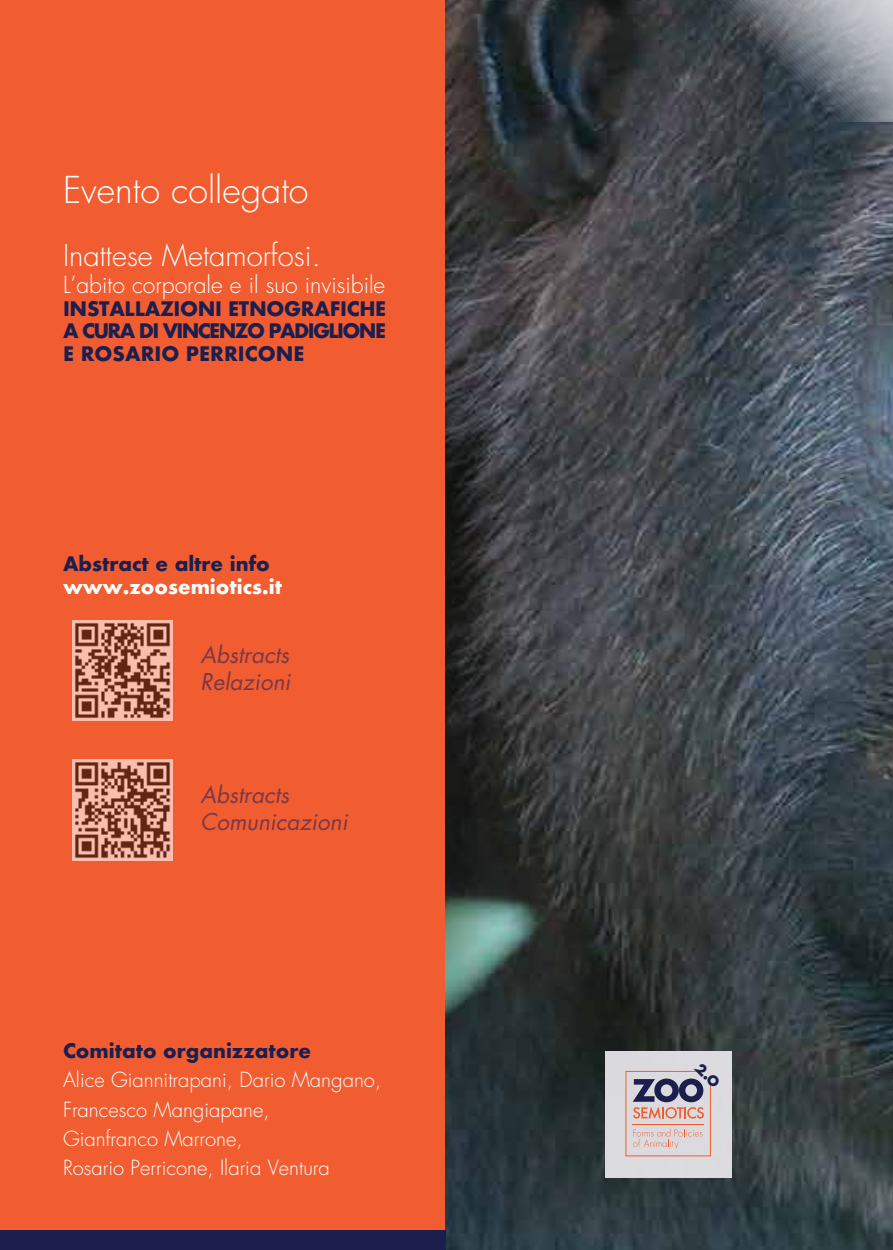
<style>
.page{position:relative;width:893px;height:1250px;background:#fff}
.page>*{position:absolute;margin:0;border:0;box-sizing:border-box;transform-origin:0 0}
.t1{font:300 36px "Futura LT";color:#fff}
.t2{font:300 29.25px "Futura LT";color:#fff}
.t3{font:300 22.95px "Futura LT";color:#fff}
.t4{font:italic 22.5px/27px "Futura LT";color:#793847}
.t5{font:300 20.25px/29.2px "Futura LT";color:#fff}
.t6{font:700 19.35px/22.5px "Futura";color:#1c1f4e;text-align:justify}
.t7{font:700 19.35px "Futura";color:#fff}
</style>
<div class="page">
<img style="left:571px;top:0;width:322px;height:1249px">
<svg style="left:445px;top:0;width:126px;height:1249px;background:#34393c"></svg>
<div style="left:0;top:0;width:445px;height:1249px;background:#f15d31"></div>
<svg style="left:665px;top:0;width:228px;height:121px;background:#5d636a"></svg>
<div style="left:605px;top:1050px;width:126px;height:127px;background:#dbdadf"></div>
<div style="left:0;top:1230px;width:445px;height:19px;background:#1c1f4e"></div>
<img style="left:72px;top:620px;width:101px;height:100px">
<img style="left:72px;top:759px;width:101px;height:101px">
<svg style="left:626px;top:1070px;width:85px;height:85px"></svg>
<h1 class="t1" style="left:63px;top:168px;width:247px">Evento collegato</h1>
<h2 class="t2" style="left:63px;top:238px;width:259px">Inattese Metamorfosi.</h2>
<p class="t3" style="left:63px;top:271px;width:324px">L’abito corporale e il suo invisibile</p>
<p class="t6" style="left:63px;top:297px;width:325px">INSTALLAZIONI ETNOGRAFICHE A CURA DI VINCENZO PADIGLIONE E ROSARIO PERRICONE</p>
<p class="t6" style="left:63px;top:552px;width:208px">Abstract e altre info</p>
<p class="t7" style="left:63px;top:573px;width:220px">www.zoosemiotics.it</p>
<p class="t4" style="left:200px;top:641px;width:91px">Abstracts<br>Relazioni</p>
<p class="t4" style="left:200px;top:781px;width:149px">Abstracts<br>Comunicazioni</p>
<p class="t6" style="left:63px;top:1039px;width:250px">Comitato organizzatore</p>
<p class="t5" style="left:63px;top:1065px;width:320px">Alice Giannitrapani, Dario Mangano,<br>Francesco Mangiapane,<br>Gianfranco Marrone,<br>Rosario Perricone, Ilaria Ventura</p>
</div>
